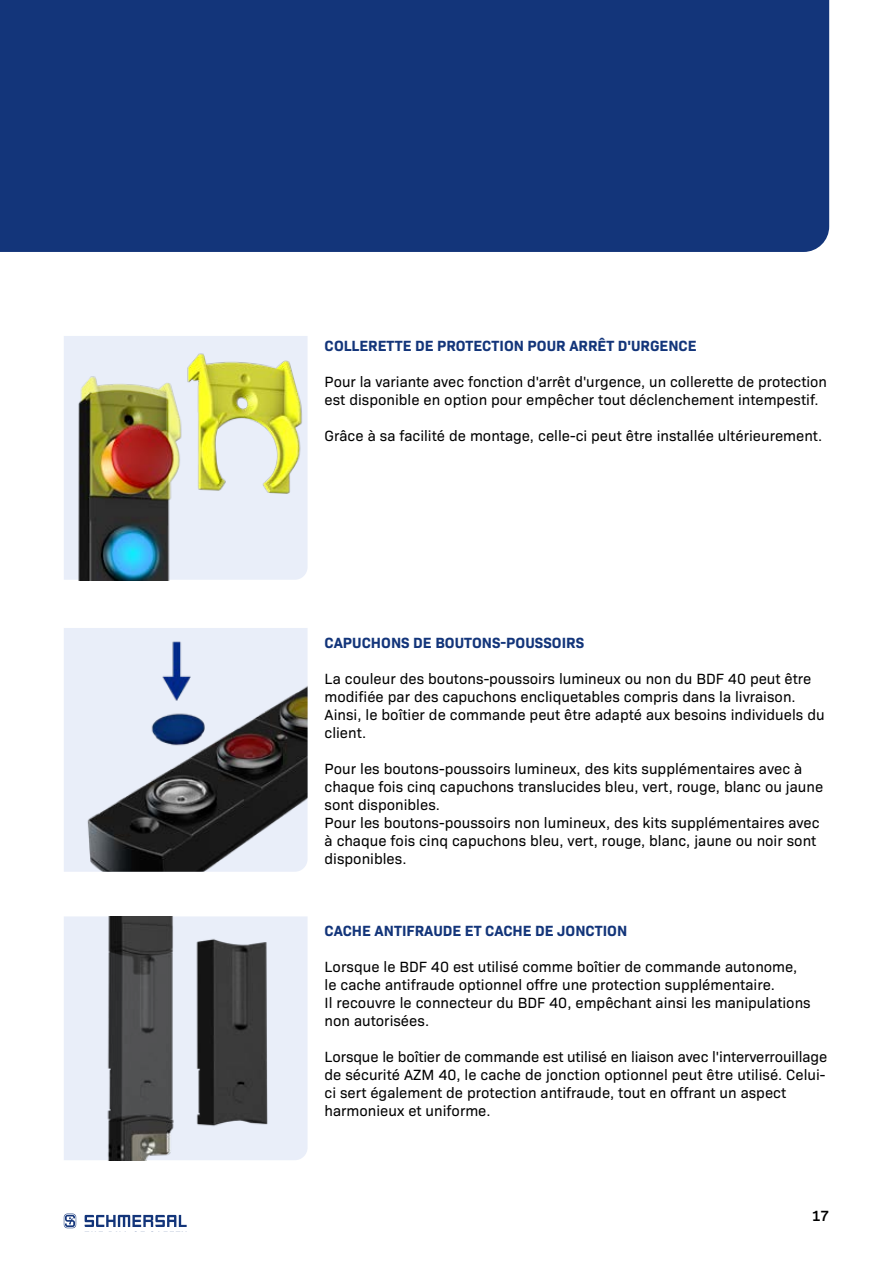
<style>
.page{position:relative;width:893px;height:1263px;background:#fff}
.page>*{position:absolute;margin:0;border:0;box-sizing:border-box;transform-origin:0 0}
.t1{font:15px/18px "Bio Sans";color:#000}
.t2{font:700 15px "Bio Sans";color:#13357a}
.t3{font:600 15px "Bio Sans";color:#000}
</style>
<div class="page">
<svg style="left:85px;top:1215px;width:102px;height:12px"></svg>
<svg style="left:64px;top:1213px;width:12px;height:15px"></svg>
<div style="left:0;top:0;width:829px;height:252px;background:#13357a"></div>
<svg style="left:293px;top:916px;width:15px;height:244px;background:#e9eef9"></svg>
<img style="left:64px;top:916px;width:229px;height:244px">
<div style="left:64px;top:336px;width:244px;height:7px;background:#e9eef9"></div>
<img style="left:64px;top:628px;width:244px;height:244px">
<img style="left:64px;top:343px;width:244px;height:237px">
<p class="t2" style="left:325px;top:334px;width:373px">COLLERETTE DE PROTECTION POUR ARRÊT D'URGENCE</p>
<p class="t1" style="left:325px;top:372px;width:504px">Pour la variante avec fonction d'arrêt d'urgence, un collerette de protection est disponible en option pour empêcher tout déclenchement intempestif.</p>
<p class="t1" style="left:325px;top:426px;width:499px">Grâce à sa facilité de montage, celle-ci peut être installée ultérieurement.</p>
<p class="t2" style="left:325px;top:631px;width:261px">CAPUCHONS DE BOUTONS-POUSSOIRS</p>
<p class="t1" style="left:325px;top:669px;width:502px">La couleur des boutons-poussoirs lumineux ou non du BDF 40 peut être modifiée par des capuchons encliquetables compris dans la livraison.<br>Ainsi, le boîtier de commande peut être adapté aux besoins individuels du client.</p>
<p class="t1" style="left:325px;top:759px;width:500px">Pour les boutons-poussoirs lumineux, des kits supplémentaires avec à chaque fois cinq capuchons translucides bleu, vert, rouge, blanc ou jaune sont disponibles.<br>Pour les boutons-poussoirs non lumineux, des kits supplémentaires avec à chaque fois cinq capuchons bleu, vert, rouge, blanc, jaune ou noir sont disponibles.</p>
<p class="t2" style="left:325px;top:919px;width:304px">CACHE ANTIFRAUDE ET CACHE DE JONCTION</p>
<p class="t1" style="left:325px;top:957px;width:488px">Lorsque le BDF 40 est utilisé comme boîtier de commande autonome, le cache antifraude optionnel offre une protection supplémentaire.<br>Il recouvre le connecteur du BDF 40, empêchant ainsi les manipulations non autorisées.</p>
<p class="t1" style="left:325px;top:1047px;width:504px">Lorsque le boîtier de commande est utilisé en liaison avec l'interverrouillage de sécurité AZM 40, le cache de jonction optionnel peut être utilisé. Celui&shy;ci sert également de protection antifraude, tout en offrant un aspect harmonieux et uniforme.</p>
<p class="t3" style="left:812px;top:1204px;width:19px">17</p>
</div>
